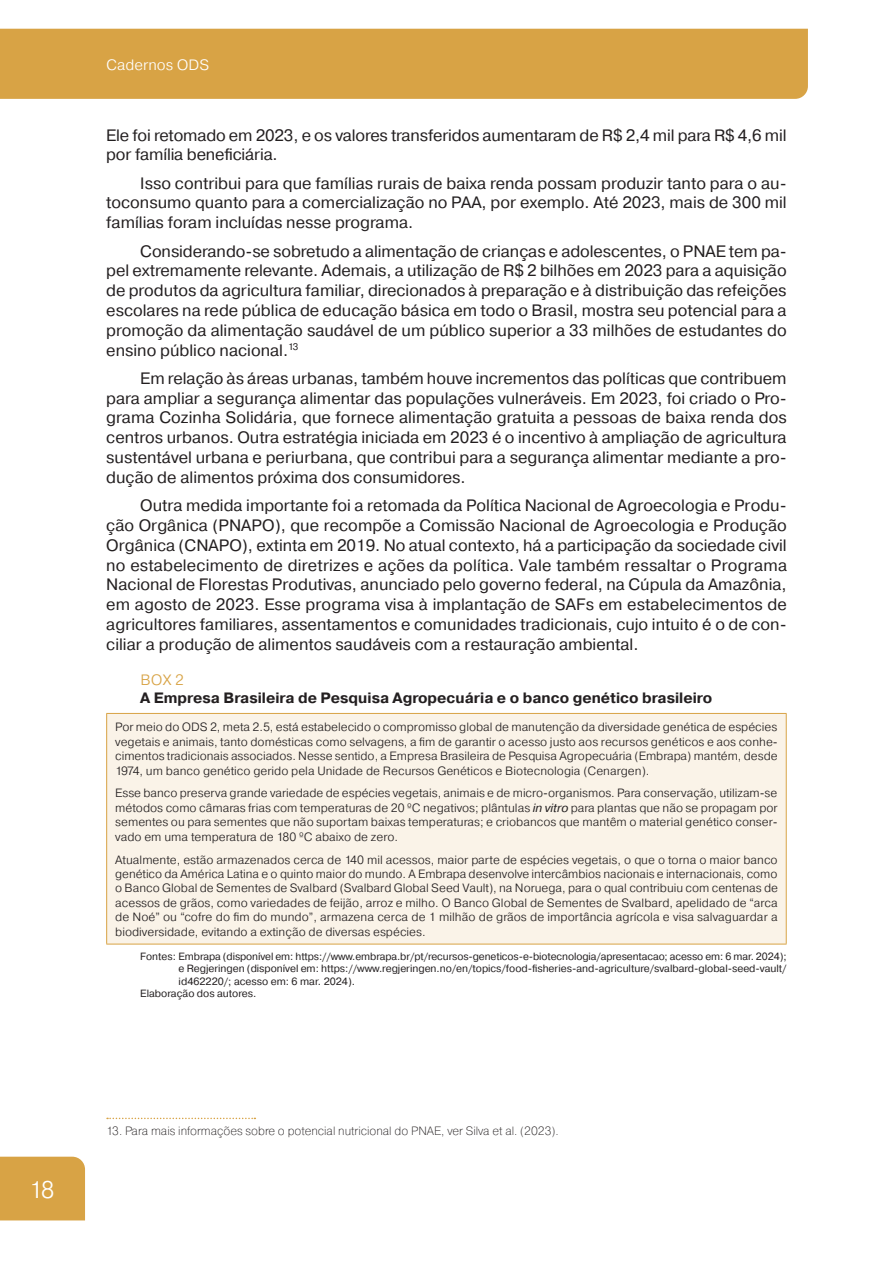
<style>
.page{position:relative;width:893px;height:1263px;background:#fff}
.page>*{position:absolute;margin:0;border:0;box-sizing:border-box;transform-origin:0 0}
.t1{font:300 24px "Pragmatica";color:#fff}
.texto_corrido_COM_recuo{font:16.5px/19.8px "Pragmatica";color:#231f20;text-align:justify}
.titulo_2_grafico_sozinho{font:700 15px "Pragmatica";color:#231f20}
.t2{font:300 15px "Pragmatica";color:#fff}
.titulo_1_grafico{font:300 15px "Pragmatica";color:#d8a345}
.tabela_box{font:300 12px/14.4px "Pragmatica";color:#231f20;text-align:justify}
.nota_rodape{font:200 12px "Pragmatica";color:#231f20}
.fonte_grafico{font:10.5px/12.6px "Pragmatica";color:#231f20;text-align:justify}
.elaboracao_grafico{font:10.5px "Pragmatica";color:#231f20}
.s1{font-weight:400;font-style:italic}
</style>
<div class="page">
<div style="left:0;top:29px;width:808px;height:70px;background:#d8a345"></div>
<div style="left:0;top:1157px;width:85px;height:63px;background:#d8a345"></div>
<div style="left:107px;top:713px;width:679px;height:231px;background:#faf3e8"></div>
<hr style="left:106px;top:713px;width:681px;height:1px;background:#d8a345">
<hr style="left:106px;top:714px;width:1px;height:230px;background:#d8a345">
<hr style="left:786px;top:714px;width:1px;height:230px;background:#d8a345">
<hr style="left:106px;top:944px;width:681px;height:1px;background:#d8a345">
<svg style="left:107px;top:1118px;width:148px;height:1px"></svg>
<h1 class="t1" style="left:29px;top:1174px;width:27px">18</h1>
<p class="t2" style="left:106px;top:55px;width:104px">Cadernos ODS</p>
<p class="texto_corrido_COM_recuo" style="left:106px;top:125px;width:682px">Ele foi retomado em 2023, e os valores transferidos aumentaram de R$ 2,4 mil para R$ 4,6 mil por família beneficiária.</p>
<p class="texto_corrido_COM_recuo" style="left:106px;top:173px;width:682px;text-indent:34px">Isso contribui para que famílias rurais de baixa renda possam produzir tanto para o au&shy;toconsumo quanto para a comercialização no PAA, por exemplo. Até 2023, mais de 300 mil famílias foram incluídas nesse programa.</p>
<p class="texto_corrido_COM_recuo" style="left:106px;top:241px;width:682px;text-indent:34px">Considerando-se sobretudo a alimentação de crianças e adolescentes, o PNAE tem pa&shy;pel extremamente relevante. Ademais, a utilização de R$ 2 bilhões em 2023 para a aquisição de produtos da agricultura familiar, direcionados à preparação e à distribuição das refeições escolares na rede pública de educação básica em todo o Brasil, mostra seu potencial para a promoção da alimentação saudável de um público superior a 33 milhões de estudantes do ensino público nacional.<sup>13</sup></p>
<p class="texto_corrido_COM_recuo" style="left:106px;top:369px;width:682px;text-indent:34px">Em relação às áreas urbanas, também houve incrementos das políticas que contribuem para ampliar a segurança alimentar das populações vulneráveis. Em 2023, foi criado o Pro&shy;grama Cozinha Solidária, que fornece alimentação gratuita a pessoas de baixa renda dos centros urbanos. Outra estratégia iniciada em 2023 é o incentivo à ampliação de agricultura sustentável urbana e periurbana, que contribui para a segurança alimentar mediante a pro&shy;dução de alimentos próxima dos consumidores.</p>
<p class="texto_corrido_COM_recuo" style="left:106px;top:496px;width:682px;text-indent:34px">Outra medida importante foi a retomada da Política Nacional de Agroecologia e Produ&shy;ção Orgânica (PNAPO), que recompõe a Comissão Nacional de Agroecologia e Produção Orgânica (CNAPO), extinta em 2019. No atual contexto, há a participação da sociedade civil no estabelecimento de diretrizes e ações da política. Vale também ressaltar o Programa Nacional de Florestas Produtivas, anunciado pelo governo federal, na Cúpula da Amazônia, em agosto de 2023. Esse programa visa à implantação de SAFs em estabelecimentos de agricultores familiares, assentamentos e comunidades tradicionais, cujo intuito é o de con&shy;ciliar a produção de alimentos saudáveis com a restauração ambiental.</p>
<p class="titulo_1_grafico" style="left:140px;top:670px;width:45px">BOX 2</p>
<p class="titulo_2_grafico_sozinho" style="left:140px;top:688px;width:573px">A Empresa Brasileira de Pesquisa Agropecuária e o banco genético brasileiro</p>
<p class="tabela_box" style="left:115px;top:720px;width:664px">Por meio do ODS 2, meta 2.5, está estabelecido o compromisso global de manutenção da diversidade genética de espécies vegetais e animais, tanto domésticas como selvagens, a fim de garantir o acesso justo aos recursos genéticos e aos conhe&shy;cimentos tradicionais associados. Nesse sentido, a Empresa Brasileira de Pesquisa Agropecuária (Embrapa) mantém, desde 1974, um banco genético gerido pela Unidade de Recursos Genéticos e Biotecnologia (Cenargen).</p>
<p class="tabela_box" style="left:115px;top:786px;width:664px">Esse banco preserva grande variedade de espécies vegetais, animais e de micro-organismos. Para conservação, utilizam-se métodos como câmaras frias com temperaturas de 20 ºC negativos; plântulas <span class="s1">in vitro</span> para plantas que não se propagam por sementes ou para sementes que não suportam baixas temperaturas; e criobancos que mantêm o material genético conser&shy;vado em uma temperatura de 180 ºC abaixo de zero.</p>
<p class="tabela_box" style="left:115px;top:852px;width:664px">Atualmente, estão armazenados cerca de 140 mil acessos, maior parte de espécies vegetais, o que o torna o maior banco genético da América Latina e o quinto maior do mundo. A Embrapa desenvolve intercâmbios nacionais e internacionais, como o Banco Global de Sementes de Svalbard (Svalbard Global Seed Vault), na Noruega, para o qual contribuiu com centenas de acessos de grãos, como variedades de feijão, arroz e milho. O Banco Global de Sementes de Svalbard, apelidado de “arca de Noé” ou “cofre do fim do mundo”, armazena cerca de 1 milhão de grãos de importância agrícola e visa salvaguardar a biodiversidade, evitando a extinção de diversas espécies.</p>
<p class="fonte_grafico" style="left:179px;top:950px;width:609px;text-indent:-38px">Fontes: Embrapa (disponível em: https://www.embrapa.br/pt/recursos-geneticos-e-biotecnologia/apresentacao; acesso em: 6 mar. 2024); e Regjeringen (disponível em: https://www.regjeringen.no/en/topics/food-fisheries-and-agriculture/svalbard-global-seed-vault/ id462220/; acesso em: 6 mar. 2024).</p>
<p class="elaboracao_grafico" style="left:140px;top:987px;width:118px">Elaboração dos autores.</p>
<p class="nota_rodape" style="left:106px;top:1123px;width:454px">13. Para mais informações sobre o potencial nutricional do PNAE, ver Silva et al. (2023).</p>
</div>
